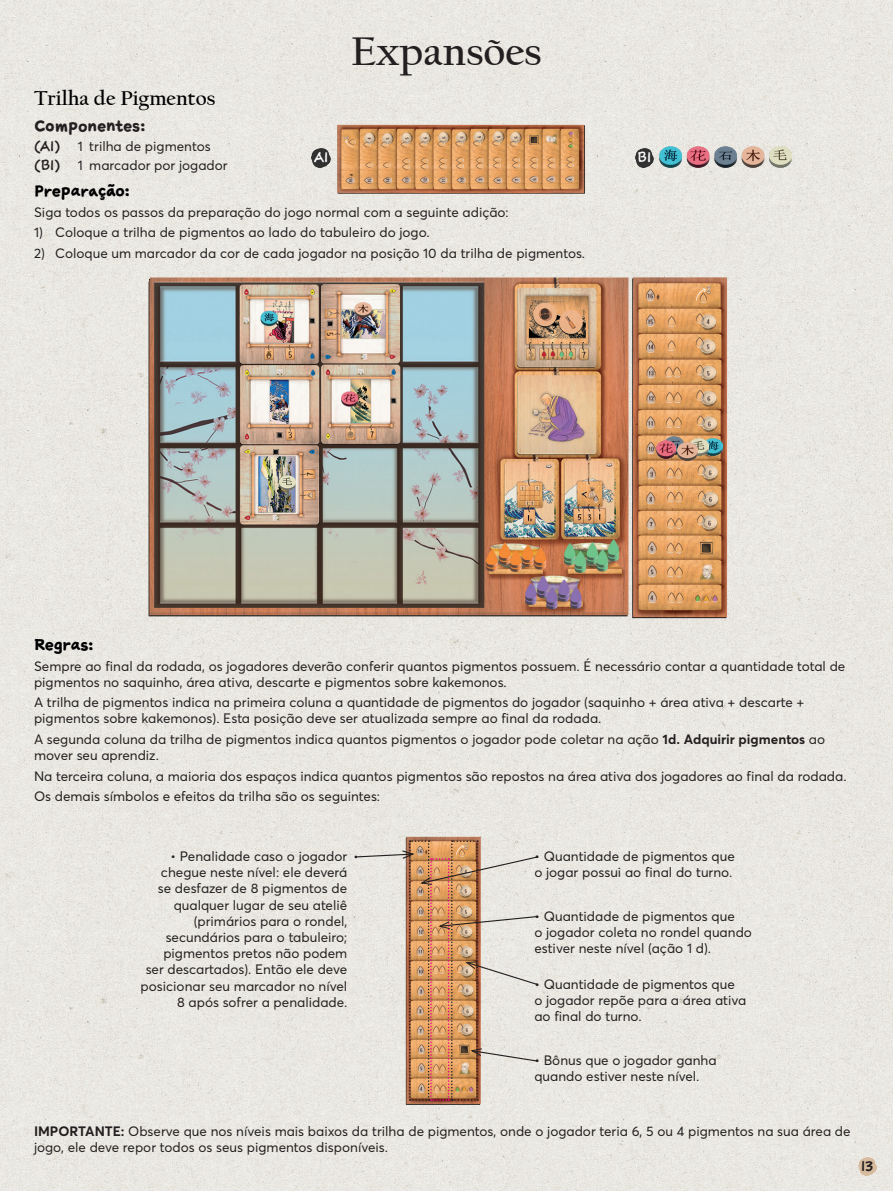
<style>
.page{position:relative;width:893px;height:1191px;background:#fff}
.page>*{position:absolute;margin:0;border:0;box-sizing:border-box;transform-origin:0 0}
.t1{font:700 42px "Californian FB";color:#231f20}
.t2{font:700 21px "Californian FB";color:#000001}
.t3{font:700 15px "Sketchnote Text";color:#000001}
.t4{font:700 15px "Sketchnote Text";color:#231f20}
.t5{font:13.5px/16.2px "Averta";color:#231f20}
.t6{font:13.5px "Sketchnote Text";color:#fff}
.t7{font:13.5px "Sketchnote Text";color:#231f20}
.s1{font-family:"Sketchnote Text"}
.s2{font-weight:700}
</style>
<div class="page">
<img style="left:0;top:0;width:893px;height:1191px">
<img style="left:332px;top:119px;width:255px;height:79px">
<img style="left:400px;top:830px;width:86px;height:277px">
<img style="left:626px;top:270px;width:108px;height:350px">
<img style="left:660px;top:147px;width:131px;height:20px">
<img style="left:145px;top:272px;width:489px;height:348px">
<img style="left:709px;top:438px;width:14px;height:17px">
<img style="left:689px;top:438px;width:20px;height:18px">
<img style="left:664px;top:437px;width:20px;height:17px">
<img style="left:678px;top:443px;width:19px;height:17px">
<img style="left:656px;top:441px;width:20px;height:17px">
<img style="left:858px;top:1157px;width:19px;height:19px">
<svg style="left:354px;top:840px;width:185px;height:260px;background:#dac1ab"></svg>
<img style="left:312px;top:148px;width:18px;height:19px">
<img style="left:635px;top:148px;width:19px;height:19px">
<h1 class="t1" style="left:351px;top:28px;width:192px">Expansões</h1>
<h2 class="t2" style="left:34px;top:86px;width:183px">Trilha de Pigmentos</h2>
<p class="t4" style="left:34px;top:116px;width:113px">Componentes:</p>
<p class="t5" style="left:34px;top:136px;width:195px;line-height:19.2px"><span class="s1">(A1)</span> 1 trilha de pigmentos <span class="s1">(B1)</span> 1 marcador por jogador</p>
<p class="t3" style="left:34px;top:181px;width:98px">Preparação:</p>
<p class="t5" style="left:34px;top:204px;width:476px">Siga todos os passos da preparação do jogo normal com a seguinte adição:</p>
<p class="t5" style="left:34px;top:224px;width:397px">1) Coloque a trilha de pigmentos ao lado do tabuleiro do jogo.</p>
<p class="t5" style="left:34px;top:245px;width:553px">2) Coloque um marcador da cor de cada jogador na posição 10 da trilha de pigmentos.</p>
<p class="t6" style="left:314px;top:148px;width:16px">A1</p>
<p class="t6" style="left:637px;top:148px;width:15px">B1</p>
<p class="t3" style="left:34px;top:634px;width:62px">Regras:</p>
<p class="t5" style="left:34px;top:657px;width:813px">Sempre ao final da rodada, os jogadores deverão conferir quantos pigmentos possuem. É necessário contar a quantidade total de pigmentos no saquinho, área ativa, descarte e pigmentos sobre kakemonos.</p>
<p class="t5" style="left:34px;top:694px;width:772px">A trilha de pigmentos indica na primeira coluna a quantidade de pigmentos do jogador (saquinho + área ativa + descarte + pigmentos sobre kakemonos). Esta posição deve ser atualizada sempre ao final da rodada.</p>
<p class="t5" style="left:34px;top:731px;width:793px">A segunda coluna da trilha de pigmentos indica quantos pigmentos o jogador pode coletar na ação <span class="s2">1d. Adquirir pigmentos</span> ao mover seu aprendiz.</p>
<p class="t5" style="left:34px;top:765px;width:814px;line-height:20.4px">Na terceira coluna, a maioria dos espaços indica quantos pigmentos são repostos na área ativa dos jogadores ao final da rodada.<br>Os demais símbolos e efeitos da trilha são os seguintes:</p>
<p class="t5" style="left:141px;top:848px;width:208px;text-align:right">• Penalidade caso o jogador chegue neste nível: ele deverá<br>se desfazer de 8 pigmentos de qualquer lugar de seu ateliê (primários para o rondel, secundários para o tabuleiro; pigmentos pretos não podem<br>ser descartados). Então ele deve posicionar seu marcador no nível<br>8 após sofrer a penalidade.</p>
<p class="t5" style="left:534px;top:848px;width:202px">• Quantidade de pigmentos que o jogar possui ao final do turno.</p>
<p class="t5" style="left:534px;top:907px;width:219px">• Quantidade de pigmentos que<br>o jogador coleta no rondel quando estiver neste nível (ação 1 d).</p>
<p class="t5" style="left:534px;top:975px;width:213px">• Quantidade de pigmentos que<br>o jogador repõe para a área ativa ao final do turno.</p>
<p class="t5" style="left:534px;top:1052px;width:184px">• Bônus que o jogador ganha quando estiver neste nível.</p>
<p class="t5" style="left:34px;top:1123px;width:818px"><span class="s2">IMPORTANTE:</span> Observe que nos níveis mais baixos da trilha de pigmentos, onde o jogador teria 6, 5 ou 4 pigmentos na sua área de jogo, ele deve repor todos os seus pigmentos disponíveis.</p>
<p class="t7" style="left:861px;top:1156px;width:14px">13</p>
</div>
